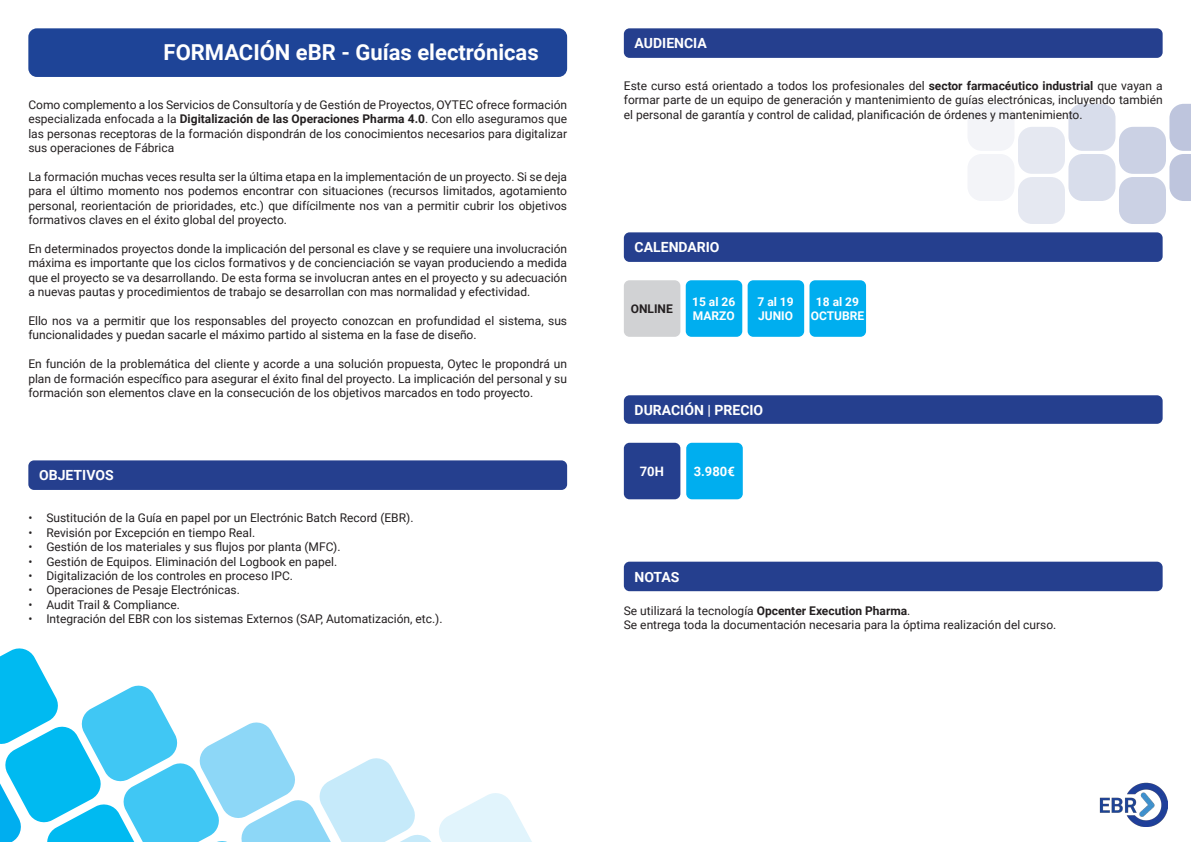
<style>
.page{position:relative;width:1191px;height:842px;background:#fff}
.page>*{position:absolute;margin:0;border:0;box-sizing:border-box;transform-origin:0 0}
.t1{font:700 22px "Roboto";color:#fff}
.t2{font:700 14px "Roboto";color:#fff}
.t3{font:700 13px "Roboto";color:#fff}
.t4{font:12px/14.4px "Roboto";color:#231f20;text-align:justify}
.t5{font:700 12px/14.4px "Roboto";color:#fff;text-align:center}
.t6{font:700 12px "Roboto";color:#231f20}
.s1{font-weight:700}
</style>
<div class="page">
<div style="left:1119px;top:127px;width:47px;height:47px;background:#cbd1e4;border-radius:14px"></div>
<div style="left:1068px;top:104px;width:47px;height:47px;background:#d8ddeb;border-radius:14px"></div>
<div style="left:1018px;top:127px;width:47px;height:47px;background:#e5e8f1;border-radius:14px"></div>
<div style="left:967px;top:104px;width:47px;height:47px;background:#f3f4f8;border-radius:14px"></div>
<svg style="left:1169px;top:104px;width:22px;height:97px;background:#c6cce1"></svg>
<div style="left:1119px;top:177px;width:47px;height:47px;background:#cbd1e4;border-radius:14px"></div>
<div style="left:1068px;top:154px;width:47px;height:47px;background:#d8ddeb;border-radius:14px"></div>
<div style="left:1018px;top:177px;width:47px;height:47px;background:#e5e8f1;border-radius:14px"></div>
<div style="left:967px;top:154px;width:47px;height:47px;background:#f3f4f8;border-radius:14px"></div>
<svg style="left:0;top:648px;width:532px;height:194px"></svg>
<div style="left:28px;top:28px;width:539px;height:49px;background:#1e4497;border-radius:9px"></div>
<div style="left:28px;top:460px;width:539px;height:30px;background:#253f8e;border-radius:6px"></div>
<div style="left:624px;top:232px;width:538px;height:30px;background:#253f8e;border-radius:6px"></div>
<div style="left:624px;top:280px;width:56px;height:57px;background:#d1d2d4;border-radius:6px"></div>
<div style="left:685px;top:280px;width:57px;height:57px;background:#00aeef;border-radius:6px"></div>
<div style="left:747px;top:280px;width:57px;height:57px;background:#00aeef;border-radius:6px"></div>
<div style="left:809px;top:280px;width:57px;height:57px;background:#00aeef;border-radius:6px"></div>
<div style="left:624px;top:395px;width:538px;height:29px;background:#253f8e;border-radius:6px"></div>
<div style="left:624px;top:443px;width:56px;height:56px;background:#253f8e;border-radius:6px"></div>
<div style="left:686px;top:443px;width:57px;height:56px;background:#00aeef;border-radius:6px"></div>
<img style="left:1099px;top:782px;width:68px;height:45px">
<div style="left:624px;top:28px;width:538px;height:30px;background:#253f8e;border-radius:6px"></div>
<div style="left:624px;top:562px;width:538px;height:29px;background:#253f8e;border-radius:6px"></div>
<p class="t1" style="left:164px;top:37px;width:377px">FORMACIÓN eBR - Guías electrónicas</p>
<p class="t4" style="left:28px;top:97px;width:540px">Como complemento a los Servicios de Consultoría y de Gestión de Proyectos, OYTEC ofrece formación especializada enfocada a la <span class="s1">Digitalización de las Operaciones Pharma 4.0</span>. Con ello aseguramos que las personas receptoras de la formación dispondrán de los conocimientos necesarios para digitalizar sus operaciones de Fábrica</p>
<p class="t4" style="left:28px;top:169px;width:540px">La formación muchas veces resulta ser la última etapa en la implementación de un proyecto. Si se deja para el último momento nos podemos encontrar con situaciones (recursos limitados, agotamiento personal, reorientación de prioridades, etc.) que difícilmente nos van a permitir cubrir los objetivos formativos claves en el éxito global del proyecto.</p>
<p class="t4" style="left:28px;top:241px;width:540px">En determinados proyectos donde la implicación del personal es clave y se requiere una involucración máxima es importante que los ciclos formativos y de concienciación se vayan produciendo a medida que el proyecto se va desarrollando. De esta forma se involucran antes en el proyecto y su adecuación a nuevas pautas y procedimientos de trabajo se desarrollan con mas normalidad y efectividad.</p>
<p class="t4" style="left:28px;top:313px;width:540px">Ello nos va a permitir que los responsables del proyecto conozcan en profundidad el sistema, sus funcionalidades y puedan sacarle el máximo partido al sistema en la fase de diseño.</p>
<p class="t4" style="left:28px;top:356px;width:540px">En función de la problemática del cliente y acorde a una solución propuesta, Oytec le propondrá un plan de formación específico para asegurar el éxito final del proyecto. La implicación del personal y su formación son elementos clave en la consecución de los objetivos marcados en todo proyecto.</p>
<p class="t2" style="left:39px;top:466px;width:76px">OBJETIVOS</p>
<p class="t4" style="left:28px;top:510px;width:386px">• Sustitución de la Guía en papel por un Electrónic Batch Record (EBR).</p>
<p class="t4" style="left:28px;top:525px;width:228px">• Revisión por Excepción en tiempo Real.</p>
<p class="t4" style="left:28px;top:539px;width:314px">• Gestión de los materiales y sus flujos por planta (MFC).</p>
<p class="t4" style="left:28px;top:554px;width:310px">• Gestión de Equipos. Eliminación del Logbook en papel.</p>
<p class="t4" style="left:28px;top:568px;width:266px">• Digitalización de los controles en proceso IPC.</p>
<p class="t4" style="left:28px;top:582px;width:213px">• Operaciones de Pesaje Electrónicas.</p>
<p class="t4" style="left:28px;top:597px;width:153px">• Audit Trail &amp; Compliance.</p>
<p class="t4" style="left:28px;top:611px;width:416px">• Integración del EBR con los sistemas Externos (SAP, Automatización, etc.).</p>
<p class="t2" style="left:634px;top:34px;width:74px">AUDIENCIA</p>
<p class="t4" style="left:624px;top:78px;width:540px">Este curso está orientado a todos los profesionales del <span class="s1">sector farmacéutico industrial</span> que vayan a formar parte de un equipo de generación y mantenimiento de guías electrónicas, incluyendo también el personal de garantía y control de calidad, planificación de órdenes y mantenimiento.</p>
<p class="t2" style="left:634px;top:238px;width:86px">CALENDARIO</p>
<p class="t6" style="left:631px;top:300px;width:43px">ONLINE</p>
<p class="t5" style="left:692px;top:294px;width:45px">15 al 26</p>
<p class="t5" style="left:693px;top:308px;width:43px">MARZO</p>
<p class="t5" style="left:757px;top:294px;width:38px">7 al 19</p>
<p class="t5" style="left:758px;top:308px;width:36px">JUNIO</p>
<p class="t5" style="left:811px;top:294px;width:55px">18 al 29<br>OCTUBRE</p>
<p class="t2" style="left:634px;top:400px;width:130px">DURACIÓN | PRECIO</p>
<p class="t3" style="left:640px;top:462px;width:26px">70H</p>
<p class="t3" style="left:693px;top:462px;width:43px">3.980€</p>
<p class="t2" style="left:634px;top:567px;width:46px">NOTAS</p>
<p class="t4" style="left:624px;top:603px;width:288px">Se utilizará la tecnología <span class="s1">Opcenter Execution Pharma</span>.</p>
<p class="t4" style="left:624px;top:617px;width:434px">Se entrega toda la documentación necesaria para la óptima realización del curso.</p>
</div>
